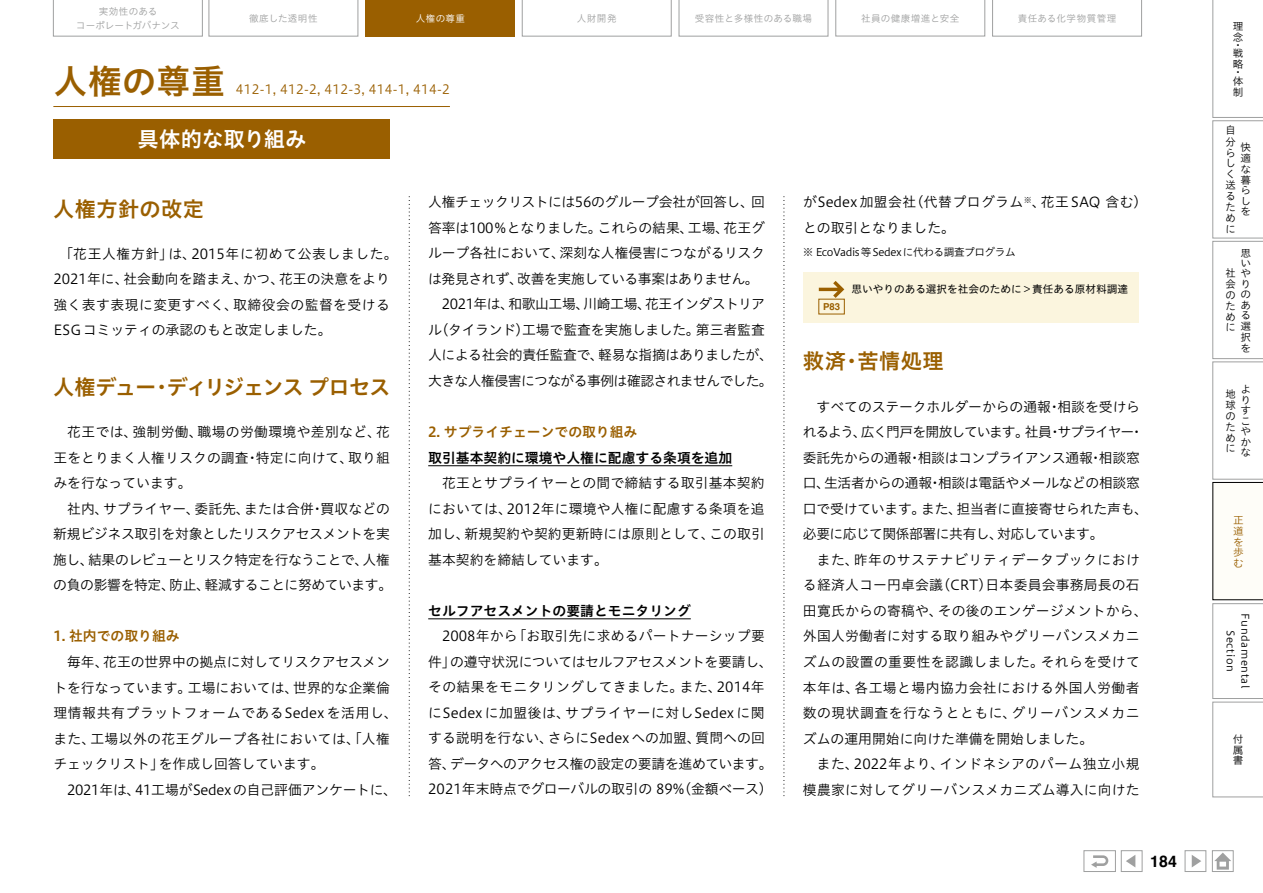
<style>
.page{position:relative;width:1263px;height:893px;background:#fff}
.page>*{position:absolute;margin:0;border:0;box-sizing:border-box;transform-origin:0 0}
.t1{font:34.05px "Hiragino UD Sans Std W6";letter-spacing:.015em;color:#9a5f00}
.t2{font:21.3px "Hiragino UD Sans Std W6";letter-spacing:-.06em;color:#9a5f00}
.t3{font:21.3px "Hiragino UD Sans Std W6";color:#fff}
.t4{font:21.3px "Hiragino UD Sans Std W6";letter-spacing:.02em;color:#9a5f00}
.t5{font:21.3px "Hiragino UD Sans Std W6";letter-spacing:-.015em;color:#9a5f00}
.t6{font:700 15.9px "Helvetica";color:#000}
.t7{font:13.8px/25.5px "Hiragino UD Sans Std W3";color:#000}
.t8{font:13.8px/25.5px "Hiragino UD Sans Std W3";letter-spacing:-.025em;color:#000}
.t9{font:13.8px "Hiragino UD Sans Std W6";color:#000}
.t10{font:13.8px "Hiragino UD Sans Std W3";letter-spacing:-.02em;color:#000}
.t11{font:13.8px "Hiragino UD Sans Std W3";letter-spacing:-.035em;color:#000}
.t12{font:13.8px "Hiragino UD Sans Std W6";color:#9a5f00}
.t13{font:13.8px "Hiragino UD Sans Std W3";letter-spacing:-.045em;color:#000}
.t14{font:13.8px "Hiragino UD Sans Std W3";letter-spacing:-.03em;color:#000}
.t15{font:12.75px "Hiragino UD Sans Std W3";letter-spacing:.02em;color:#9a5f00}
.t16{font:10.65px/10.8px "Hiragino UD Sans Std W3";letter-spacing:-.035em;color:#000;text-align:justify}
.t17{font:10.65px "Hiragino UD Sans Std W4";color:#000}
.t18{font:10.35px/10.5px "Hiragino UD Sans Std W3";letter-spacing:.05em;color:#000}
.t19{font:10.35px/10.8px "Hiragino UD Sans Std W3";color:#9a5f00;text-align:justify}
.t20{font:9.6px "Hiragino UD Sans Std W3";letter-spacing:.035em;color:#9fa0a0}
.t21{font:9.6px/13.8px "Hiragino UD Sans Std W3";letter-spacing:.01em;color:#9fa0a0;text-align:center}
.t22{font:9.6px "Hiragino UD Sans Std W3";letter-spacing:.045em;color:#fff}
.t23{font:700 9.6px "Helvetica";color:#9a5f00}
</style>
<div class="page">
<hr style="left:53px;top:106px;width:397px;height:1px;background:#9a5f00">
<svg style="left:409px;top:196px;width:1px;height:600px"></svg>
<div style="left:53px;top:119px;width:337px;height:39px;background:#9a5f00"></div>
<hr style="left:428px;top:465px;width:304px;height:1px;background:#000">
<hr style="left:428px;top:618px;width:263px;height:1px;background:#000">
<div style="left:803px;top:272px;width:336px;height:51px;background:#fbf5de"></div>
<svg style="left:819px;top:281px;width:25px;height:17px"></svg>
<svg style="left:784px;top:196px;width:1px;height:600px"></svg>
<div style="left:1185px;top:850px;width:21px;height:22px;background:#fff;border:1px solid #9fa0a0"></div>
<svg style="left:1192px;top:855px;width:9px;height:12px"></svg>
<div style="left:1121px;top:850px;width:21px;height:22px;background:#fff;border:1px solid #9fa0a0"></div>
<svg style="left:1126px;top:855px;width:9px;height:12px"></svg>
<div style="left:1212px;top:850px;width:21px;height:22px;background:#fff;border:1px solid #9fa0a0"></div>
<svg style="left:1214px;top:853px;width:17px;height:17px"></svg>
<div style="left:1084px;top:850px;width:32px;height:22px;background:#fff;border:1px solid #9fa0a0"></div>
<svg style="left:1091px;top:855px;width:17px;height:13px"></svg>
<svg style="left:1212px;top:0;width:51px;height:797px"></svg>
<svg style="left:53px;top:0;width:150px;height:36px"></svg>
<svg style="left:209px;top:0;width:149px;height:36px"></svg>
<div style="left:366px;top:0;width:149px;height:36px;background:#9a5f00"></div>
<svg style="left:522px;top:0;width:149px;height:36px"></svg>
<svg style="left:679px;top:0;width:149px;height:36px"></svg>
<svg style="left:835px;top:0;width:150px;height:36px"></svg>
<svg style="left:992px;top:0;width:150px;height:36px"></svg>
<p class="t21" style="left:76px;top:4px;width:105px">実効性のある<br>コーポレートガバナンス</p>
<p class="t20" style="left:249px;top:11px;width:70px">徹底した透明性</p>
<p class="t22" style="left:416px;top:11px;width:51px">人権の尊重</p>
<p class="t20" style="left:577px;top:11px;width:41px">人財開発</p>
<p class="t20" style="left:695px;top:11px;width:119px">受容性と多様性のある職場</p>
<p class="t20" style="left:861px;top:11px;width:100px">社員の健康増進と安全</p>
<p class="t20" style="left:1018px;top:11px;width:100px">責任ある化学物質管理</p>
<h1 class="t1" style="left:53px;top:55px;width:173px">人権の尊重</h1>
<p class="t15" style="left:236px;top:79px;width:216px">412-1, 412-2, 412-3, 414-1, 414-2</p>
<h2 class="t3" style="left:137px;top:122px;width:170px">具体的な取り組み</h2>
<h2 class="t4" style="left:53px;top:192px;width:152px">人権方針の改定</h2>
<p class="t7" style="left:53px;top:240px;width:346px;text-indent:6px">「花王人権方針」は、2015年に初めて公表しました。<br>2021年に、社会動向を踏まえ、かつ、花王の決意をより強く表す表現に変更すべく、取締役会の監督を受ける<br>ESGコミッティの承認のもと改定しました。</p>
<h2 class="t2" style="left:53px;top:370px;width:339px">人権デュー・ディリジェンス プロセス</h2>
<p class="t7" style="left:53px;top:419px;width:338px;text-align:justify;text-indent:14px">花王では、強制労働、職場の労働環境や差別など、花王をとりまく人権リスクの調査・特定に向けて、取り組みを行なっています。</p>
<p class="t8" style="left:53px;top:495px;width:341px;text-indent:14px">社内、サプライヤー、委託先、または合併・買収などの新規ビジネス取引を対象としたリスクアセスメントを実施し、結果のレビューとリスク特定を行なうことで、人権の負の影響を特定、防止、軽減することに努めています。</p>
<p class="t12" style="left:53px;top:626px;width:128px">1. 社内での取り組み</p>
<p class="t7" style="left:53px;top:648px;width:346px;text-indent:14px">毎年、花王の世界中の拠点に対してリスクアセスメントを行なっています。工場においては、世界的な企業倫理情報共有プラットフォームであるSedex を活用し、また、工場以外の花王グループ各社においては、「人権チェックリスト」を作成し回答しています。</p>
<p class="t10" style="left:67px;top:779px;width:331px">2021年は、41工場がSedexの自己評価アンケートに、</p>
<p class="t8" style="left:428px;top:189px;width:338px">人権チェックリストには56のグループ会社が回答し、回</p>
<p class="t7" style="left:428px;top:214px;width:338px">答率は100％となりました。これらの結果、工場、花王グ</p>
<p class="t7" style="left:428px;top:240px;width:338px">ループ各社において、深刻な人権侵害につながるリスク</p>
<p class="t14" style="left:428px;top:268px;width:332px">は発見されず、改善を実施している事案はありません。</p>
<p class="t11" style="left:442px;top:294px;width:324px">2021年は、和歌山工場、川崎工場、花王インダストリア</p>
<p class="t7" style="left:428px;top:316px;width:338px">ル（タイランド）工場で監査を実施しました。第三者監査</p>
<p class="t8" style="left:428px;top:342px;width:346px">人による社会的責任監査で、軽易な指摘はありましたが、</p>
<p class="t13" style="left:428px;top:370px;width:346px">大きな人権侵害につながる事例は確認されませんでした。</p>
<p class="t12" style="left:428px;top:421px;width:211px">2. サプライチェーンでの取り組み</p>
<p class="t9" style="left:428px;top:447px;width:306px">取引基本契約に環境や人権に配慮する条項を追加</p>
<p class="t7" style="left:428px;top:469px;width:338px;text-align:justify;text-indent:14px">花王とサプライヤーとの間で締結する取引基本契約においては、2012年に環境や人権に配慮する条項を追加し、新規契約や契約更新時には原則として、この取引基本契約を締結しています。</p>
<p class="t9" style="left:428px;top:600px;width:264px">セルフアセスメントの要請とモニタリング</p>
<p class="t7" style="left:428px;top:622px;width:346px;text-align:center">2008年から「お取引先に求めるパートナーシップ要<br>件」の遵守状況についてはセルフアセスメントを要請し、その結果をモニタリングしてきました。また、2014年にSedex に加盟後は、サプライヤーに対しSedex に関する説明を行ない、さらにSedexへの加盟、質問への回答、データへのアクセス権の設定の要請を進めています。<br>2021年末時点でグローバルの取引の 89%（金額ベース）</p>
<p class="t7" style="left:803px;top:189px;width:346px">がSedex 加盟会社（代替プログラム<sup>※</sup>、花王 SAQ 含む）との取引となりました。</p>
<p class="t16" style="left:803px;top:246px;width:214px">※ EcoVadis等Sedexに代わる調査プログラム</p>
<p class="t17" style="left:851px;top:281px;width:278px">思いやりのある選択を社会のために＞責任ある原材料調達</p>
<p class="t23" style="left:823px;top:299px;width:19px">P83</p>
<h2 class="t5" style="left:803px;top:345px;width:142px">救済・苦情処理</h2>
<p class="t8" style="left:803px;top:393px;width:347px;text-indent:14px">すべてのステークホルダーからの通報・相談を受けられるよう、広く門戸を開放しています。社員・サプライヤー・委託先からの通報・相談はコンプライアンス通報・相談窓口、生活者からの通報・相談は電話やメールなどの相談窓口で受けています。また、担当者に直接寄せられた声も、必要に応じて関係部署に共有し、対応しています。</p>
<p class="t7" style="left:803px;top:546px;width:346px;text-indent:14px">また、昨年のサステナビリティデータブックにおける経済人コー円卓会議（CRT）日本委員会事務局長の石田寛氏からの寄稿や、その後のエンゲージメントから、外国人労働者に対する取り組みやグリーバンスメカニズムの設置の重要性を認識しました。それらを受けて本年は、各工場と場内協力会社における外国人労働者数の現状調査を行なうとともに、グリーバンスメカニズムの運用開始に向けた準備を開始しました。</p>
<p class="t7" style="left:803px;top:750px;width:338px;text-align:right">また、2022年より、インドネシアのパーム独立小規模農家に対してグリーバンスメカニズム導入に向けた</p>
<p class="t6" style="left:1150px;top:848px;width:28px">184</p>
<p class="t18" style="left:1233px;top:20px;width:12px">理念</p>
<p class="t18" style="left:1233px;top:40px;width:12px;line-height:8.2px">・戦</p>
<p class="t18" style="left:1233px;top:60px;width:12px;line-height:8.2px">略・体</p>
<p class="t18" style="left:1233px;top:86px;width:11px">制</p>
<p class="t16" style="left:1225px;top:124px;width:11px;text-align:left">自分らしく送るために</p>
<p class="t18" style="left:1240px;top:142px;width:12px;text-align:justify">快適な暮らしを</p>
<p class="t18" style="left:1240px;top:247px;width:12px">思いやりのある選択を</p>
<p class="t16" style="left:1225px;top:267px;width:12px">社会のために</p>
<p class="t16" style="left:1225px;top:388px;width:11px">地球のために</p>
<p class="t18" style="left:1240px;top:383px;width:12px">よりすこやかな</p>
<p class="t19" style="left:1233px;top:514px;width:12px">正道を歩む</p>
<p class="t18" style="left:1253px;top:613px;width:76px;line-height:14.9px;text-align:center;rotate:90deg">Fundamental<br>Section</p>
<p class="t18" style="left:1233px;top:733px;width:11px;text-align:justify">付属書</p>
</div>
